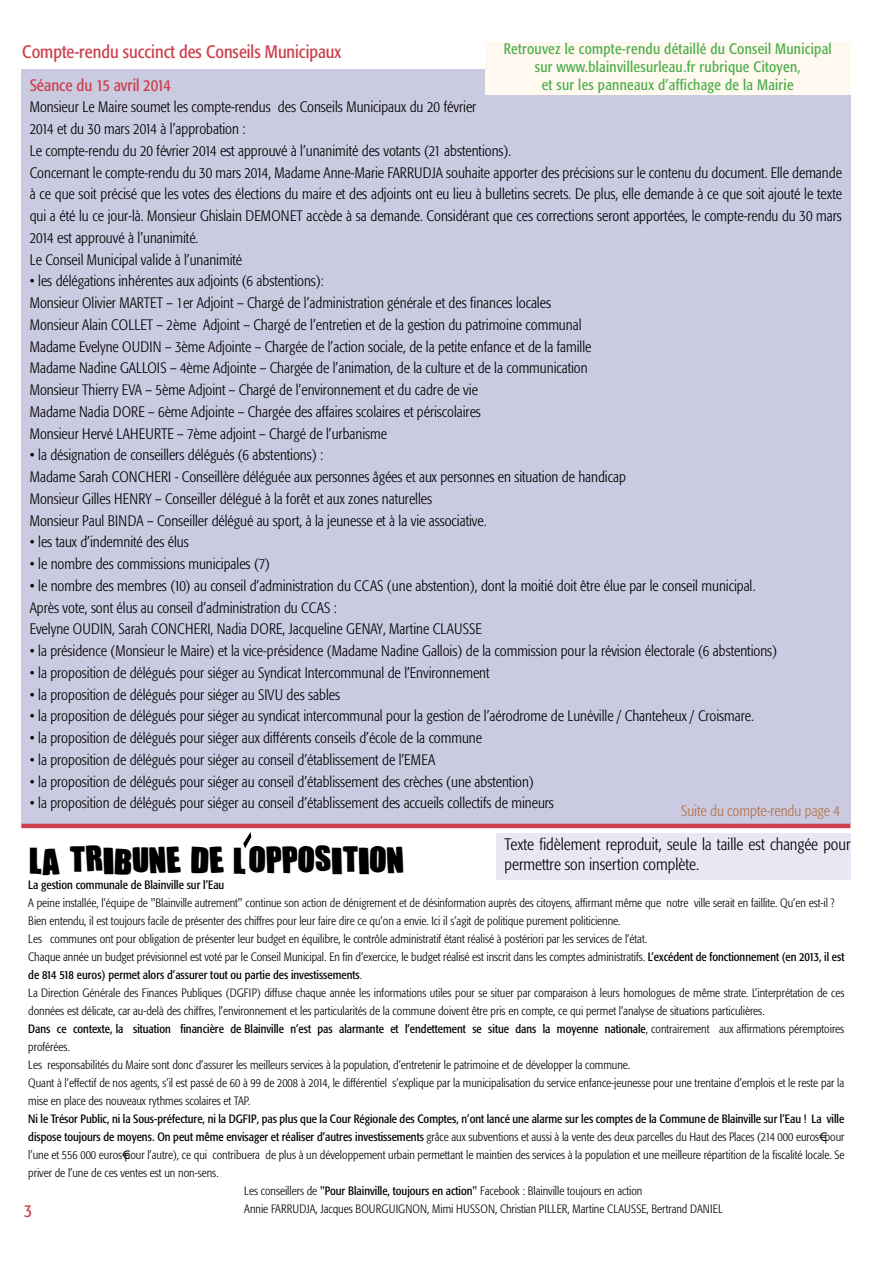
<style>
.page{position:relative;width:893px;height:1263px;background:#fff}
.page>*{position:absolute;margin:0;border:0;box-sizing:border-box;transform-origin:0 0}
.t1{font:42px "IMPACTED";color:#000}
.t2{font:18px "Formata Condensed BQ";color:#cd414e}
.t3{font:300 16.5px "Formata Condensed BQ";color:#000}
.t4{font:16.5px "Formata Condensed BQ";color:#cd414e}
.t5{font:300 15px/21.8px "Formata Condensed BQ";color:#000}
.t6{font:15px/18px "Formata Condensed BQ";letter-spacing:.02em;color:#4eaf4b;text-align:center}
.t7{font:300 15px "Formata Condensed BQ";color:#b37248}
.t8{font:300 12px/18px "Formata Condensed BQ";color:#000}
.t9{font:12px "Formata Condensed BQ";color:#000}
.s1{font-weight:400}
</style>
<div class="page">
<hr style="left:21px;top:824px;width:829px;height:4px;background:#cd414e">
<div style="left:21px;top:69px;width:829px;height:755px;background:#cacae1"></div>
<div style="left:485px;top:43px;width:365px;height:52px;background:#fff9f0"></div>
<svg style="left:243px;top:832px;width:8px;height:16px"></svg>
<div style="left:496px;top:834px;width:354px;height:46px;background:#e9e7f4"></div>
<p class="t2" style="left:22px;top:41px;width:320px">Compte-rendu succinct des Conseils Municipaux</p>
<p class="t6" style="left:504px;top:40px;width:329px">Retrouvez le compte-rendu détaillé du Conseil Municipal sur www.blainvillesurleau.fr rubrique Citoyen,<br>et sur les panneaux d’affichage de la Mairie</p>
<p class="t4" style="left:30px;top:75px;width:143px">Séance du 15 avril 2014</p>
<p class="t5" style="left:30px;top:96px;width:814px">Monsieur Le Maire soumet les compte-rendus des Conseils Municipaux du 20 février<br>2014 et du 30 mars 2014 à l’approbation :<br>Le compte-rendu du 20 février 2014 est approuvé à l’unanimité des votants (21 abstentions).<br>Concernant le compte-rendu du 30 mars 2014, Madame Anne-Marie FARRUDJA souhaite apporter des précisions sur le contenu du document. Elle demande à ce que soit précisé que les votes des élections du maire et des adjoints ont eu lieu à bulletins secrets. De plus, elle demande à ce que soit ajouté le texte qui a été lu ce jour-là. Monsieur Ghislain DEMONET accède à sa demande. Considérant que ces corrections seront apportées, le compte-rendu du 30 mars 2014 est approuvé à l’unanimité.<br>Le Conseil Municipal valide à l’unanimité</p>
<p class="t5" style="left:30px;top:270px;width:563px">• les délégations inhérentes aux adjoints (6 abstentions):<br>Monsieur Olivier MARTET – 1er Adjoint – Chargé de l’administration générale et des finances locales Monsieur Alain COLLET – 2ème Adjoint – Chargé de l’entretien et de la gestion du patrimoine communal Madame Evelyne OUDIN – 3ème Adjointe – Chargée de l’action sociale, de la petite enfance et de la famille Madame Nadine GALLOIS – 4ème Adjointe – Chargée de l’animation, de la culture et de la communication Monsieur Thierry EVA – 5ème Adjoint – Chargé de l’environnement et du cadre de vie<br>Madame Nadia DORE – 6ème Adjointe – Chargée des affaires scolaires et périscolaires<br>Monsieur Hervé LAHEURTE – 7ème adjoint – Chargé de l’urbanisme</p>
<p class="t5" style="left:30px;top:444px;width:598px">• la désignation de conseillers délégués (6 abstentions) :<br>Madame Sarah CONCHERI - Conseillère déléguée aux personnes âgées et aux personnes en situation de handicap Monsieur Gilles HENRY – Conseiller délégué à la forêt et aux zones naturelles<br>Monsieur Paul BINDA – Conseiller délégué au sport, à la jeunesse et à la vie associative.</p>
<p class="t5" style="left:30px;top:531px;width:160px">• les taux d’indemnité des élus</p>
<p class="t5" style="left:30px;top:553px;width:242px">• le nombre des commissions municipales (7)</p>
<p class="t5" style="left:30px;top:575px;width:727px">• le nombre des membres (10) au conseil d’administration du CCAS (une abstention), dont la moitié doit être élue par le conseil municipal.<br>Après vote, sont élus au conseil d’administration du CCAS :<br>Evelyne OUDIN, Sarah CONCHERI, Nadia DORE, Jacqueline GENAY, Martine CLAUSSE</p>
<p class="t5" style="left:30px;top:640px;width:749px">• la présidence (Monsieur le Maire) et la vice-présidence (Madame Nadine Gallois) de la commission pour la révision électorale (6 abstentions)</p>
<p class="t5" style="left:30px;top:662px;width:461px">• la proposition de délégués pour siéger au Syndicat Intercommunal de l’Environnement</p>
<p class="t5" style="left:30px;top:684px;width:312px">• la proposition de délégués pour siéger au SIVU des sables</p>
<p class="t5" style="left:30px;top:705px;width:726px">• la proposition de délégués pour siéger au syndicat intercommunal pour la gestion de l’aérodrome de Lunéville / Chanteheux / Croismare.</p>
<p class="t5" style="left:30px;top:727px;width:454px">• la proposition de délégués pour siéger aux différents conseils d’école de la commune</p>
<p class="t5" style="left:30px;top:749px;width:407px">• la proposition de délégués pour siéger au conseil d’établissement de l’EMEA</p>
<p class="t5" style="left:30px;top:771px;width:506px">• la proposition de délégués pour siéger au conseil d’établissement des crèches (une abstention)</p>
<p class="t5" style="left:30px;top:792px;width:526px">• la proposition de délégués pour siéger au conseil d’établissement des accueils collectifs de mineurs</p>
<p class="t7" style="left:681px;top:802px;width:161px">Suite du compte-rendu page 4</p>
<p class="t3" style="left:505px;top:835px;width:347px">Texte fidèlement reproduit, seule la taille est changée pour</p>
<h1 class="t1" style="left:30px;top:840px;width:376px">LA TRIBUNE DE L’OPPOSITION</h1>
<p class="t3" style="left:505px;top:854px;width:196px">permettre son insertion complète.</p>
<p class="t9" style="left:28px;top:878px;width:198px">La gestion communale de Blainville sur l’Eau</p>
<p class="t8" style="left:28px;top:894px;width:818px">A peine installée, l’équipe de "Blainville autrement" continue son action de dénigrement et de désinformation auprès des citoyens, affirmant même que notre ville serait en faillite. Qu’en est-il ?<br>Bien entendu, il est toujours facile de présenter des chiffres pour leur faire dire ce qu’on a envie. Ici il s’agit de politique purement politicienne.<br>Les communes ont pour obligation de présenter leur budget en équilibre, le contrôle administratif étant réalisé à postériori par les services de l’état.<br>Chaque année un budget prévisionnel est voté par le Conseil Municipal. En fin d’exercice, le budget réalisé est inscrit dans les comptes administratifs. <span class="s1">L’excédent de fonctionnement (en 2013, il est de 814 518 euros) permet alors d’assurer tout ou partie des investissements</span>.<br>La Direction Générale des Finances Publiques (DGFIP) diffuse chaque année les informations utiles pour se situer par comparaison à leurs homologues de même strate. L’interprétation de ces données est délicate, car au-delà des chiffres, l’environnement et les particularités de la commune doivent être pris en compte, ce qui permet l’analyse de situations particulières.<br><span class="s1">Dans ce contexte, la situation financière de Blainville n’est pas alarmante et l’endettement se situe dans la moyenne nationale</span>, contrairement aux affirmations péremptoires proférées.<br>Les responsabilités du Maire sont donc d’assurer les meilleurs services à la population, d’entretenir le patrimoine et de développer la commune.<br>Quant à l’effectif de nos agents, s’il est passé de 60 à 99 de 2008 à 2014, le différentiel s’explique par la municipalisation du service enfance-jeunesse pour une trentaine d’emplois et le reste par la mise en place des nouveaux rythmes scolaires et TAP.</p>
<p class="t9" style="left:28px;top:1112px;width:817px">Ni le Trésor Public, ni la Sous-préfecture, ni la DGFIP, pas plus que la Cour Régionale des Comptes, n’ont lancé une alarme sur les comptes de la Commune de Blainville sur l’Eau ! La ville</p>
<p class="t8" style="left:28px;top:1128px;width:818px"><span class="s1">dispose toujours de moyens. On peut même envisager et réaliser d’autres investissements</span> grâce aux subventions et aussi à la vente des deux parcelles du Haut des Places (214 000 euros€ pour</p>
<p class="t8" style="left:28px;top:1146px;width:817px">l’une et 556 000 euros€pour l’autre), ce qui contribuera de plus à un développement urbain permettant le maintien des services à la population et une meilleure répartition de la fiscalité locale. Se</p>
<p class="t8" style="left:28px;top:1164px;width:192px">priver de l’une de ces ventes est un non-sens.</p>
<p class="t8" style="left:244px;top:1182px;width:400px">Les conseillers de <span class="s1">"Pour Blainville, toujours en action"</span> Facebook : Blainville toujours en action</p>
<p class="t8" style="left:244px;top:1200px;width:480px">Annie FARRUDJA, Jacques BOURGUIGNON, Mimi HUSSON, Christian PILLER, Martine CLAUSSE, Bertrand DANIEL</p>
<p class="t2" style="left:24px;top:1200px;width:10px">3</p>
</div>
